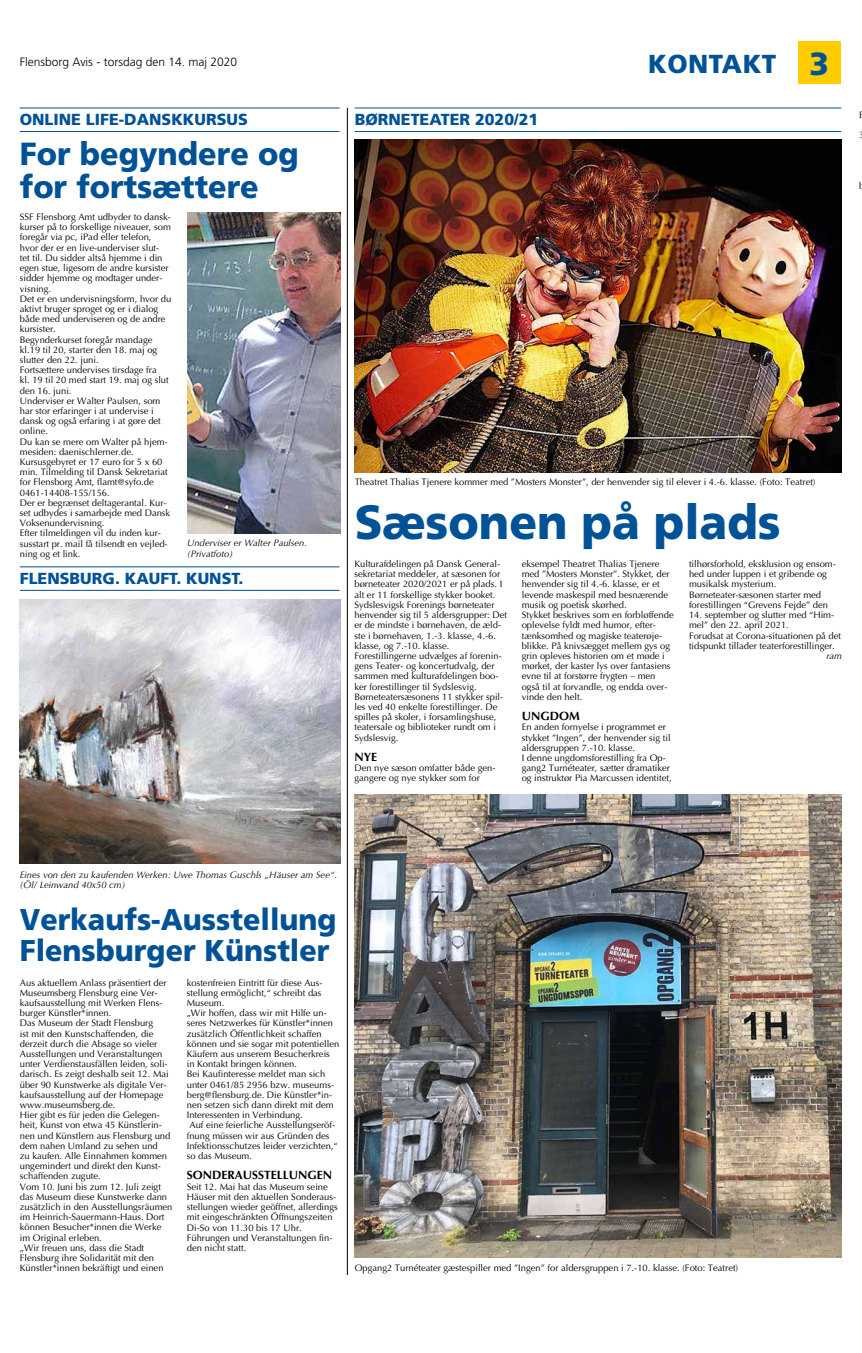
<style>
.page{position:relative;width:862px;height:1353px;background:#fff}
.page>*{position:absolute;margin:0;border:0;box-sizing:border-box;transform-origin:0 0}
.t1{font:900 48px "Frutiger";color:#005297;scale:.95 1}
.t2{font:900 32px/32.6px "Frutiger";color:#005297;scale:.95 1}
.t3{font:900 30px/30.6px "Frutiger";color:#005297;scale:.95 1}
.t4{font:900 26px "Frutiger";letter-spacing:.02em;color:#005297}
.t5{font:900 16px "Frutiger";color:#005297}
.t6{font:300 12px "Frutiger";color:#000}
.t7{font:700 12px "Optima";color:#000}
.t8{font:9.4px/10.2px "Optima";color:#000}
.t9{font:italic 9.4px/10.2px "Optima";color:#000}
.s1{font-size:32px}
</style>
<div class="page">
<div style="left:798px;top:41px;width:43px;height:43px;background:#fc0"></div>
<hr style="left:20px;top:108px;width:319px;height:1px;background:#005297">
<hr style="left:20px;top:131px;width:319px;height:1px;background:#005297">
<hr style="left:20px;top:566px;width:319px;height:1px;background:#005297">
<hr style="left:20px;top:590px;width:319px;height:1px;background:#005297">
<hr style="left:355px;top:108px;width:486px;height:1px;background:#005297">
<hr style="left:355px;top:131px;width:486px;height:1px;background:#005297">
<img style="left:20px;top:599px;width:320px;height:264px">
<img style="left:354px;top:794px;width:487px;height:463px">
<img style="left:355px;top:140px;width:486px;height:332px">
<hr style="left:347px;top:108px;width:1px;height:1166px;background:#000">
<img style="left:187px;top:213px;width:153px;height:320px">
<p class="t6" style="left:20px;top:55px;width:219px">Flensborg Avis - torsdag den 14. maj 2020</p>
<h3 class="t4" style="left:648px;top:48px;width:182px">KONTAKT <span class="s1">3</span></h3>
<h3 class="t5" style="left:20px;top:110px;width:230px">ONLINE LIFE-DANSKKURSUS</h3>
<h3 class="t5" style="left:355px;top:110px;width:185px">BØRNETEATER 2020/21</h3>
<h2 class="t2" style="left:20px;top:138px;width:295px">For begyndere og for fortsættere</h2>
<p class="t8" style="left:20px;top:212px;width:153px">SSF Flensborg Amt udbyder to dansk&shy;kurser på to forskellige niveauer, som foregår via pc, iPad eller telefon, hvor der er en live-underviser slut&shy;tet til. Du sidder altså hjemme i din egen stue, ligesom de andre kursister sidder hjemme og modtager under&shy;visning.<br>Det er en undervisningsform, hvor du aktivt bruger sproget og er i dialog både med underviseren og de andre kursister.<br>Begynderkurset foregår mandage kl.19 til 20, starter den 18. maj og slutter den 22. juni.<br>Fortsættere undervises tirsdage fra<br>kl. 19 til 20 med start 19. maj og slut den 16. juni.<br>Underviser er Walter Paulsen, som har stor erfaringer i at undervise i dansk og også erfaring i at gøre det online.<br>Du kan se mere om Walter på hjem&shy;mesiden: daenischlerner.de.<br>Kursusgebyret er 17 euro for 5 x 60 min. Tilmelding til Dansk Sekretariat for Flensborg Amt, flamt@syfo.de<br>0461-14408-155/156.<br>Der er begrænset deltagerantal. Kur&shy;set udbydes i samarbejde med Dansk<br>Voksenundervisning.<br>Efter tilmeldingen vil du inden kur&shy;susstart pr. mail få tilsendt en vejled&shy;ning og et link.</p>
<p class="t9" style="left:187px;top:538px;width:121px">Underviser er Walter Paulsen. (Privatfoto)</p>
<h3 class="t5" style="left:20px;top:569px;width:225px">FLENSBURG. KAUFT. KUNST.</h3>
<p class="t8" style="left:355px;top:477px;width:462px">Theatret Thalias Tjenere kommer med ”Mosters Monster”, der henvender sig til elever i 4.-6. klasse. (Foto: Teatret)</p>
<h1 class="t1" style="left:355px;top:493px;width:450px">Sæsonen på plads</h1>
<p class="t8" style="left:354px;top:559px;width:154px">Kulturafdelingen på Dansk General&shy;sekretariat meddeler, at sæsonen for børneteater 2020/2021 er på plads. I alt er 11 forskellige stykker booket.<br>Sydslesvigsk Forenings børneteater henvender sig til 5 aldersgrupper: Det er de mindste i børnehaven, de æld&shy;ste i børnehaven, 1.-3. klasse, 4.-6. klasse, og 7.-10. klasse.<br>Forestillingerne udvælges af forenin&shy;gens Teater- og koncertudvalg, der sammen med kulturafdelingen boo&shy;ker forestillinger til Sydslesvig.<br>Børneteatersæsonens 11 stykker spil&shy;les ved 40 enkelte forestillinger. De spilles på skoler, i forsamlingshuse, teatersale og biblioteker rundt om i Sydslesvig.</p>
<p class="t7" style="left:354px;top:749px;width:24px">NYE</p>
<p class="t8" style="left:354px;top:763px;width:143px">Den nye sæson omfatter både gen&shy;gangere og nye stykker som for</p>
<p class="t8" style="left:689px;top:559px;width:148px">tilhørsforhold, eksklusion og ensom&shy;hed under luppen i et gribende og musikalsk mysterium.<br>Børneteater-sæsonen starter med forestillingen “Grevens Fejde” den</p>
<p class="t8" style="left:689px;top:610px;width:154px">14. september og slutter med “Him&shy;mel” den 22. april 2021.<br>Forudsat at Corona-situationen på det tidspunkt tillader teaterforestillinger.</p>
<p class="t9" style="left:826px;top:650px;width:17px">ram</p>
<p class="t8" style="left:522px;top:559px;width:154px">eksempel Theatret Thalias Tjenere med ”Mosters Monster”. Stykket, der henvender sig til 4.-6. klasse, er et levende maskespil med besnærende musik og poetisk skørhed.<br>Stykket beskrives som en forbløffende oplevelse fyldt med humor, efter&shy;tænksomhed og magiske teaterøje&shy;blikke. På knivsægget mellem gys og grin opleves historien om et møde i mørket, der kaster lys over fantasiens evne til at forstørre frygten – men også til at forvandle, og endda over&shy;vinde den helt.</p>
<p class="t7" style="left:522px;top:709px;width:60px">UNGDOM</p>
<p class="t8" style="left:522px;top:722px;width:151px">En anden fornyelse i programmet er stykket ”Ingen”, der henvender sig til aldersgruppen 7.-10. klasse.<br>I denne ungdomsforestilling fra Op&shy;gang2 Turnéteater, sætter dramatiker og instruktør Pia Marcussen identitet,</p>
<p class="t8" style="left:859px;top:130px;width:7px">3</p>
<p class="t8" style="left:859px;top:181px;width:7px">b</p>
<p class="t9" style="left:20px;top:869px;width:319px">Eines von den zu kaufenden Werken: Uwe Thomas Guschls „Häuser am See“. (Öl/ Leinwand 40x50 cm)</p>
<h3 class="t3" style="left:20px;top:904px;width:335px">Verkaufs-Ausstellung<br>Flensburger Künstler</h3>
<p class="t8" style="left:20px;top:977px;width:154px">Aus aktuellem Anlass präsentiert der Museumsberg Flensburg eine Ver&shy;kaufsausstellung mit Werken Flens&shy;burger Künstler*innen.<br>Das Museum der Stadt Flensburg<br>ist mit den Kunstschaffenden, die derzeit durch die Absage so vieler Ausstellungen und Veranstaltungen unter Verdienstausfällen leiden, soli&shy;darisch. Es zeigt deshalb seit 12. Mai über 90 Kunstwerke als digitale Ver&shy;kaufsausstellung auf der Homepage www.museumsberg.de.<br>Hier gibt es für jeden die Gelegen&shy;heit, Kunst von etwa 45 Künstlerin&shy;nen und Künstlern aus Flensburg und dem nahen Umland zu sehen und<br>zu kaufen. Alle Einnahmen kommen ungemindert und direkt den Kunst&shy;schaffenden zugute.<br>Vom 10. Juni bis zum 12. Juli zeigt das Museum diese Kunstwerke dann zusätzlich in den Ausstellungsräumen im Heinrich-Sauermann-Haus. Dort können Besucher*innen die Werke im Original erleben.<br>„Wir freuen uns, dass die Stadt Flensburg ihre Solidarität mit den Künstler*innen bekräftigt und einen</p>
<p class="t8" style="left:187px;top:977px;width:154px">kostenfreien Eintritt für diese Aus&shy;stellung ermöglicht,“ schreibt das<br>Museum.<br>„Wir hoffen, dass wir mit Hilfe un&shy;seres Netzwerkes für Künstler*innen zusätzlich Öffentlichkeit schaffen können und sie sogar mit potentiellen<br>Käufern aus unserem Besucherkreis in Kontakt bringen können.<br>Bei Kaufinteresse meldet man sich unter 0461/85 2956 bzw. museums&shy;berg@flensburg.de. Die Künstler*in&shy;nen setzen sich dann direkt mit dem<br>Interessenten in Verbindung.<br>Auf eine feierliche Ausstellungseröf&shy;fnung müssen wir aus Gründen des<br>Infektionsschutzes leider verzichten,“ so das Museum.</p>
<p class="t7" style="left:187px;top:1168px;width:147px">SONDERAUSSTELLUNGEN</p>
<p class="t8" style="left:187px;top:1181px;width:152px">Seit 12. Mai hat das Museum seine<br>Häuser mit den aktuellen Sonderaus&shy;stellungen wieder geöffnet, allerdings mit eingeschränkten Öffnungszeiten<br>Di-So von 11.30 bis 17 Uhr.<br>Führungen und Veranstaltungen fin&shy;den nicht statt.</p>
<p class="t8" style="left:355px;top:1262px;width:385px">Opgang2 Turnéteater gæstespiller med ”Ingen” for aldersgruppen i 7.-10. klasse. (Foto: Teatret)</p>
</div>
